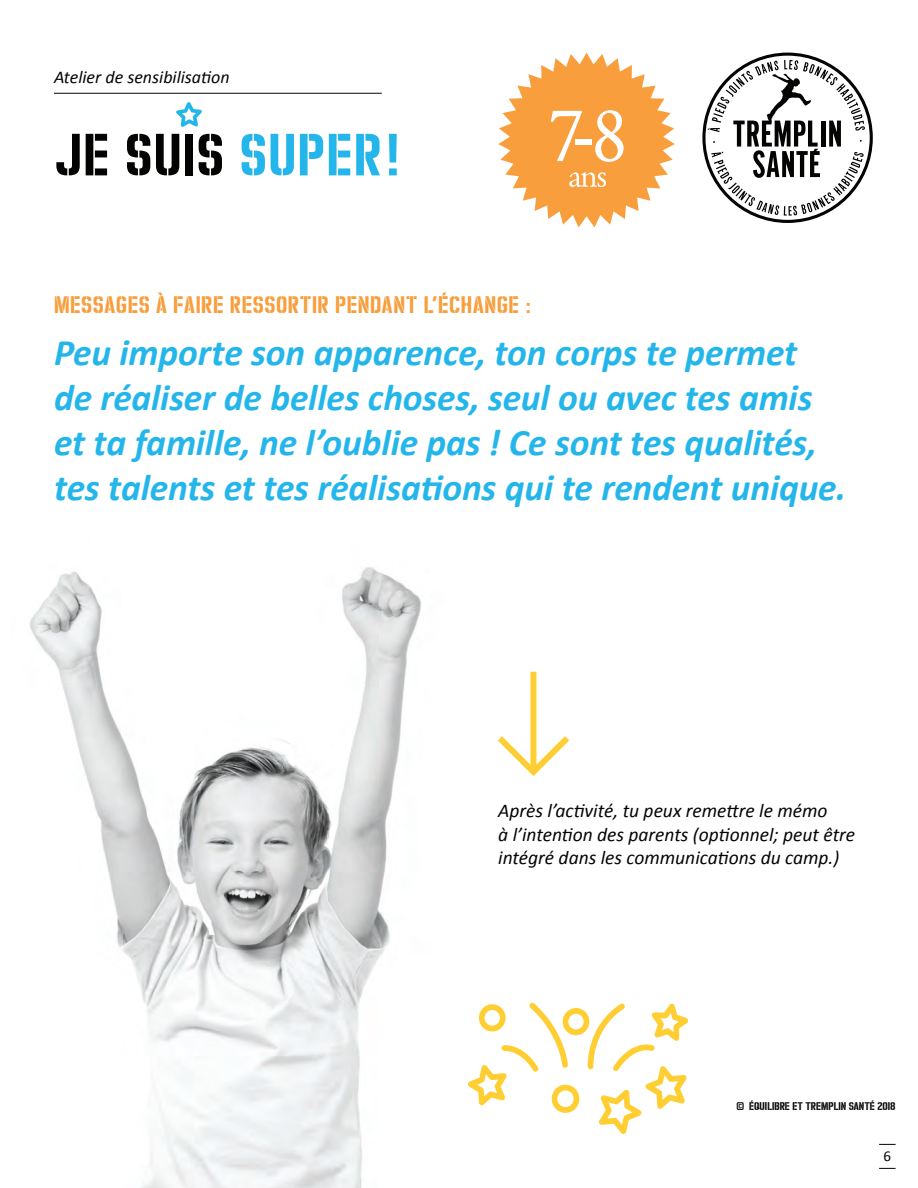
<style>
.page{position:relative;width:918px;height:1188px;background:#fff}
.page>*{position:absolute;margin:0;border:0;box-sizing:border-box;transform-origin:0 0}
.t1{font:59.4px "Zuboni Stencil";letter-spacing:.02em;color:#040503}
.t2{font:italic 700 37.5px/45px "Calibri";letter-spacing:-.005em;color:#24b6ea}
.t3{font:24px "Zuboni Stencil";letter-spacing:.02em;color:#f89e3d}
.t4{font:italic 19.5px/23.4px "Calibri";color:#040503}
.t5{font:italic 18px "Calibri";color:#040503}
.t6{font:15px "Calibri";color:#040503}
.t7{font:11.25px "Zuboni Stencil";color:#040503}
.s1{color:#24b6ea}
</style>
<div class="page">
<svg style="left:702px;top:53px;width:171px;height:170px"></svg>
<div style="left:530px;top:672px;width:6px;height:99px;background:#ffce32"></div>
<svg style="left:497px;top:730px;width:72px;height:46px"></svg>
<img style="left:30px;top:567px;width:392px;height:621px">
<svg style="left:468px;top:1002px;width:220px;height:132px"></svg>
<svg style="left:498px;top:53px;width:177px;height:174px"></svg>
<svg style="left:176px;top:102px;width:26px;height:25px"></svg>
<hr style="left:54px;top:93px;width:328px;height:1px;background:#040503">
<svg style="left:879px;top:1144px;width:17px;height:1px"></svg>
<svg style="left:879px;top:1168px;width:17px;height:1px"></svg>
<p class="t5" style="left:54px;top:64px;width:177px">Atelier de sensibilisation</p>
<h1 class="t1" style="left:54px;top:119px;width:347px">JE SUIS <span class="s1">SUPER!</span></h1>
<p class="t3" style="left:54px;top:290px;width:479px">MESSAGES À FAIRE RESSORTIR PENDANT L’ÉCHANGE :</p>
<p class="t2" style="left:54px;top:330px;width:794px">Peu importe son apparence, ton corps te permet<br>de réaliser de belles choses, seul ou avec tes amis et ta famille, ne l’oublie pas ! Ce sont tes qualités, tes talents et tes réalisations qui te rendent unique.</p>
<p class="t4" style="left:498px;top:798px;width:358px">Après l’activité, tu peux remettre le mémo<br>à l’intention des parents (optionnel; peut être intégré dans les communications du camp.)</p>
<p class="t7" style="left:737px;top:1099px;width:161px">© ÉQUILIBRE ET TREMPLIN SANTÉ 2018</p>
<p class="t6" style="left:884px;top:1147px;width:9px">6</p>
</div>
